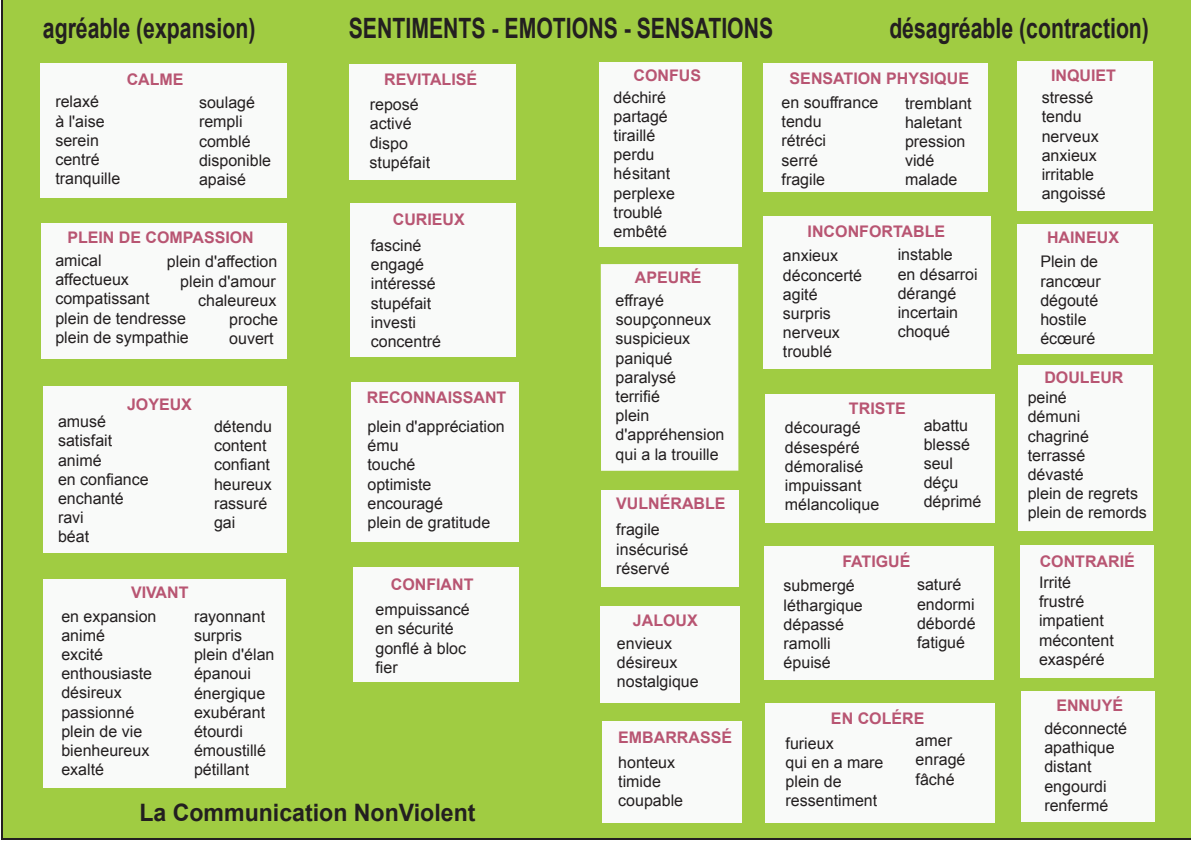
<style>
.page{position:relative;width:1191px;height:842px;background:#fff}
.page>*{position:absolute;margin:0;border:0;box-sizing:border-box;transform-origin:0 0}
.t1{font:700 28px "Arial";color:#231f20;scale:.76 1}
.t2{font:700 24px "Arial";color:#231f20;scale:.96 1}
.t3{font:16px/19.2px "Arial";color:#231f20}
.t4{font:700 16px "Arial";color:#b85572}
</style>
<div class="page">
<div style="left:1px;top:0;width:1190px;height:840px;background:#a0cc42"></div>
<div style="left:40px;top:63px;width:246px;height:135px;background:#f9faf9"></div>
<div style="left:41px;top:224px;width:245px;height:135px;background:#f9faf9"></div>
<div style="left:43px;top:386px;width:243px;height:166px;background:#f9faf9"></div>
<div style="left:349px;top:65px;width:166px;height:115px;background:#f9faf9"></div>
<div style="left:44px;top:579px;width:242px;height:209px;background:#f9faf9"></div>
<div style="left:351px;top:203px;width:165px;height:154px;background:#f9faf9"></div>
<div style="left:351px;top:383px;width:168px;height:159px;background:#f9faf9"></div>
<div style="left:354px;top:567px;width:165px;height:115px;background:#f9faf9"></div>
<div style="left:602px;top:721px;width:139px;height:102px;background:#f9faf9"></div>
<div style="left:599px;top:62px;width:142px;height:184px;background:#f9faf9"></div>
<div style="left:601px;top:264px;width:137px;height:207px;background:#f9faf9"></div>
<div style="left:764px;top:395px;width:230px;height:128px;background:#f9faf9"></div>
<div style="left:1017px;top:61px;width:135px;height:150px;background:#f9faf9"></div>
<div style="left:765px;top:703px;width:229px;height:120px;background:#f9faf9"></div>
<div style="left:763px;top:63px;width:225px;height:129px;background:#f9faf9"></div>
<div style="left:601px;top:490px;width:138px;height:97px;background:#f9faf9"></div>
<div style="left:763px;top:216px;width:228px;height:153px;background:#f9faf9"></div>
<div style="left:1017px;top:224px;width:136px;height:130px;background:#f9faf9"></div>
<div style="left:1018px;top:366px;width:134px;height:165px;background:#f9faf9"></div>
<div style="left:600px;top:606px;width:140px;height:96px;background:#f9faf9"></div>
<div style="left:764px;top:547px;width:230px;height:133px;background:#f9faf9"></div>
<div style="left:1019px;top:546px;width:134px;height:132px;background:#f9faf9"></div>
<div style="left:1021px;top:691px;width:133px;height:130px;background:#f9faf9"></div>
<h1 class="t1" style="left:43px;top:9px;width:281px">agréable (expansion)</h1>
<h1 class="t1" style="left:889px;top:9px;width:343px">désagréable (contraction)</h1>
<h1 class="t1" style="left:349px;top:10px;width:560px">SENTIMENTS - EMOTIONS - SENSATIONS</h1>
<p class="t4" style="left:127px;top:69px;width:58px">CALME</p>
<p class="t3" style="left:55px;top:92px;width:66px">relaxé<br>à l'aise serein centré tranquille</p>
<p class="t3" style="left:199px;top:93px;width:74px">soulagé rempli comblé disponible apaisé</p>
<p class="t4" style="left:67px;top:227px;width:188px">PLEIN DE COMPASSION</p>
<p class="t3" style="left:167px;top:252px;width:113px;text-align:right">plein d'affection plein d'amour chaleureux proche<br>ouvert</p>
<p class="t3" style="left:55px;top:251px;width:135px">amical<br>affectueux compatissant<br>plein de tendresse plein de sympathie</p>
<p class="t4" style="left:127px;top:394px;width:66px">JOYEUX</p>
<p class="t3" style="left:58px;top:412px;width:92px">amusé satisfait animé<br>en confiance enchanté ravi<br>béat</p>
<p class="t4" style="left:131px;top:582px;width:59px">VIVANT</p>
<p class="t3" style="left:214px;top:417px;width:59px">détendu content confiant heureux rassuré gai</p>
<p class="t3" style="left:61px;top:606px;width:97px">en expansion animé<br>excité enthousiaste désireux passionné plein de vie bienheureux exalté</p>
<p class="t3" style="left:194px;top:607px;width:82px">rayonnant surpris plein d'élan épanoui énergique exubérant étourdi émoustillé pétillant</p>
<p class="t4" style="left:384px;top:68px;width:95px">REVITALISÉ</p>
<p class="t3" style="left:370px;top:95px;width:62px">reposé activé dispo stupéfait</p>
<p class="t4" style="left:393px;top:208px;width:73px">CURIEUX</p>
<p class="t3" style="left:371px;top:236px;width:72px">fasciné engagé intéressé stupéfait investi concentré</p>
<p class="t4" style="left:367px;top:386px;width:141px">RECONNAISSANT</p>
<p class="t3" style="left:367px;top:417px;width:139px">plein d'appréciation ému<br>touché<br>optimiste encouragé<br>plein de gratitude</p>
<p class="t4" style="left:391px;top:574px;width:84px">CONFIANT</p>
<p class="t3" style="left:375px;top:600px;width:96px">empuissancé en sécurité gonflé à bloc fier</p>
<h2 class="t2" style="left:139px;top:797px;width:352px">La Communication NonViolent</h2>
<p class="t4" style="left:633px;top:65px;width:69px">CONFUS</p>
<p class="t3" style="left:613px;top:87px;width:63px">déchiré partagé tiraillé perdu hésitant perplexe troublé embêté</p>
<p class="t4" style="left:635px;top:266px;width:68px">APEURÉ</p>
<p class="t3" style="left:615px;top:291px;width:110px">effrayé soupçonneux suspicieux paniqué paralysé terrifié<br>plein d'appréhension qui a la trouille</p>
<p class="t4" style="left:616px;top:492px;width:111px">VULNÉRABLE</p>
<p class="t3" style="left:616px;top:520px;width:74px">fragile insécurisé réservé</p>
<p class="t4" style="left:633px;top:610px;width:66px">JALOUX</p>
<p class="t3" style="left:617px;top:633px;width:83px">envieux désireux nostalgique</p>
<p class="t4" style="left:618px;top:726px;width:115px">EMBARRASSÉ</p>
<p class="t3" style="left:618px;top:753px;width:66px">honteux timide coupable</p>
<p class="t4" style="left:789px;top:68px;width:181px">SENSATION PHYSIQUE</p>
<p class="t3" style="left:781px;top:93px;width:98px">en souffrance tendu<br>rétréci<br>serré<br>fragile</p>
<p class="t3" style="left:905px;top:93px;width:68px">tremblant haletant pression vidé malade</p>
<p class="t4" style="left:807px;top:221px;width:139px">INCONFORTABLE</p>
<p class="t3" style="left:783px;top:246px;width:81px">anxieux déconcerté agité surpris nerveux troublé</p>
<p class="t3" style="left:897px;top:245px;width:82px">instable<br>en désarroi dérangé incertain choqué</p>
<p class="t4" style="left:849px;top:398px;width:58px">TRISTE</p>
<p class="t3" style="left:785px;top:418px;width:96px">découragé désespéré démoralisé impuissant mélancolique</p>
<p class="t3" style="left:923px;top:415px;width:59px">abattu blessé seul déçu déprimé</p>
<p class="t4" style="left:842px;top:550px;width:70px">FATIGUÉ</p>
<p class="t3" style="left:783px;top:576px;width:81px">submergé léthargique dépassé ramolli épuisé</p>
<p class="t3" style="left:917px;top:575px;width:60px">saturé endormi débordé fatigué</p>
<p class="t4" style="left:831px;top:708px;width:95px">EN COLÉRE</p>
<p class="t3" style="left:785px;top:733px;width:99px">furieux<br>qui en a mare plein de ressentiment</p>
<p class="t3" style="left:915px;top:731px;width:51px">amer enragé fâché</p>
<p class="t4" style="left:1051px;top:64px;width:66px">INQUIET</p>
<p class="t3" style="left:1041px;top:88px;width:66px">stressé tendu nerveux anxieux irritable angoissé</p>
<p class="t4" style="left:1047px;top:226px;width:73px">HAINEUX</p>
<p class="t3" style="left:1040px;top:252px;width:62px">Plein de rancœur dégouté hostile écœuré</p>
<p class="t4" style="left:1044px;top:366px;width:81px">DOULEUR</p>
<p class="t3" style="left:1027px;top:388px;width:121px">peiné<br>démuni<br>chagriné terrassé<br>dévasté<br>plein de regrets plein de remords</p>
<p class="t4" style="left:1039px;top:550px;width:97px">CONTRARIÉ</p>
<p class="t3" style="left:1039px;top:573px;width:76px">Irrité frustré impatient mécontent exaspéré</p>
<p class="t4" style="left:1056px;top:695px;width:68px">ENNUYÉ</p>
<p class="t3" style="left:1044px;top:719px;width:84px">déconnecté apathique distant engourdi renfermé</p>
</div>
